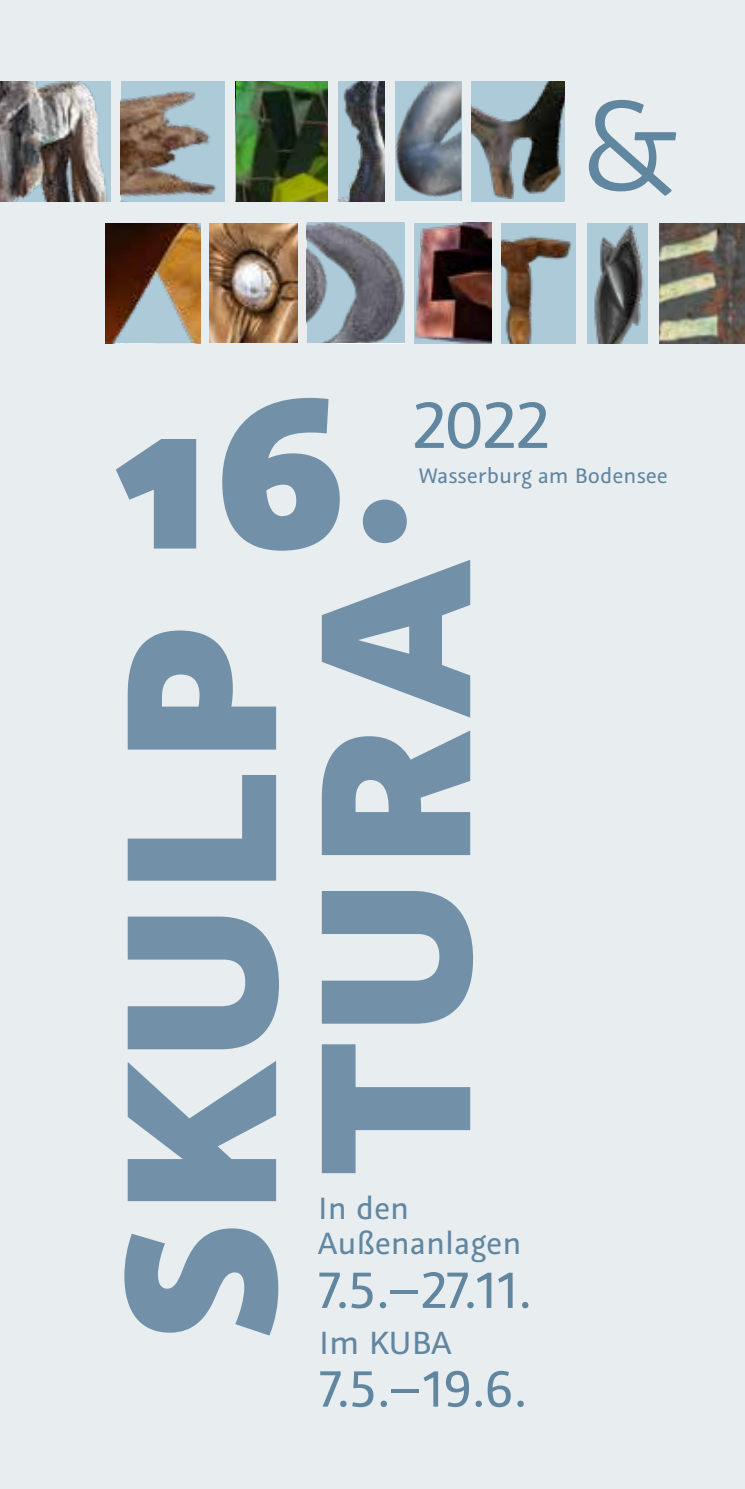
<style>
.page{position:relative;width:745px;height:1489px;background:#fff}
.page>*{position:absolute;margin:0;border:0;box-sizing:border-box;transform-origin:0 0}
.t1{font:800 239px/193.8px "Graublau Sans";letter-spacing:.02em;color:#7291a9;text-align:right}
.t2{font:139.75px "Alegreya Sans";color:#6186a0}
.t3{font:73px "Graublau Sans";color:#6186a0}
.t4{font:57.25px "Graublau Sans";color:#6186a0}
.t5{font:36px "Graublau Sans";color:#6186a0}
.t6{font:34.5px/34.5px "Graublau Sans";color:#6186a0}
.t7{font:23.5px "Graublau Sans";color:#6186a0}
.s1{font-size:221px}
</style>
<div class="page">
<div style="left:0;top:0;width:744px;height:1488px;background:#e8edf0"></div>
<img style="left:210px;top:223px;width:88px;height:120px">
<img style="left:395px;top:81px;width:66px;height:120px">
<img style="left:501px;top:223px;width:75px;height:120px">
<svg style="left:105px;top:223px;width:96px;height:120px;background:#7c6046"></svg>
<div style="left:413px;top:223px;width:78px;height:120px;background:#adcad8"></div>
<img style="left:415px;top:223px;width:76px;height:120px">
<img style="left:337px;top:81px;width:47px;height:121px">
<img style="left:471px;top:81px;width:93px;height:118px">
<img style="left:121px;top:81px;width:103px;height:121px">
<svg style="left:0;top:81px;width:110px;height:120px;background:#858383"></svg>
<img style="left:307px;top:222px;width:97px;height:121px">
<img style="left:587px;top:223px;width:60px;height:121px">
<img style="left:659px;top:223px;width:85px;height:120px">
<img style="left:236px;top:81px;width:91px;height:120px">
<h2 class="t2" style="left:580px;top:49px;width:99px">&amp;</h2>
<h1 class="t1" style="left:114px;top:373px;width:305px">16<span class="s1">.</span></h1>
<p class="t3" style="left:413px;top:380px;width:137px">2022</p>
<p class="t7" style="left:419px;top:461px;width:250px">Wasserburg am Bodensee</p>
<h1 class="t1" style="left:100px;top:1339px;width:782px;rotate:-90deg">SKULP<br>TURA</h1>
<p class="t6" style="left:318px;top:1191px;width:205px">In den<br>Außenanlagen</p>
<p class="t4" style="left:318px;top:1254px;width:215px">7.5.–27.11.</p>
<p class="t5" style="left:319px;top:1320px;width:134px">Im KUBA</p>
<p class="t4" style="left:319px;top:1353px;width:209px">7.5.–19.6.</p>
</div>
